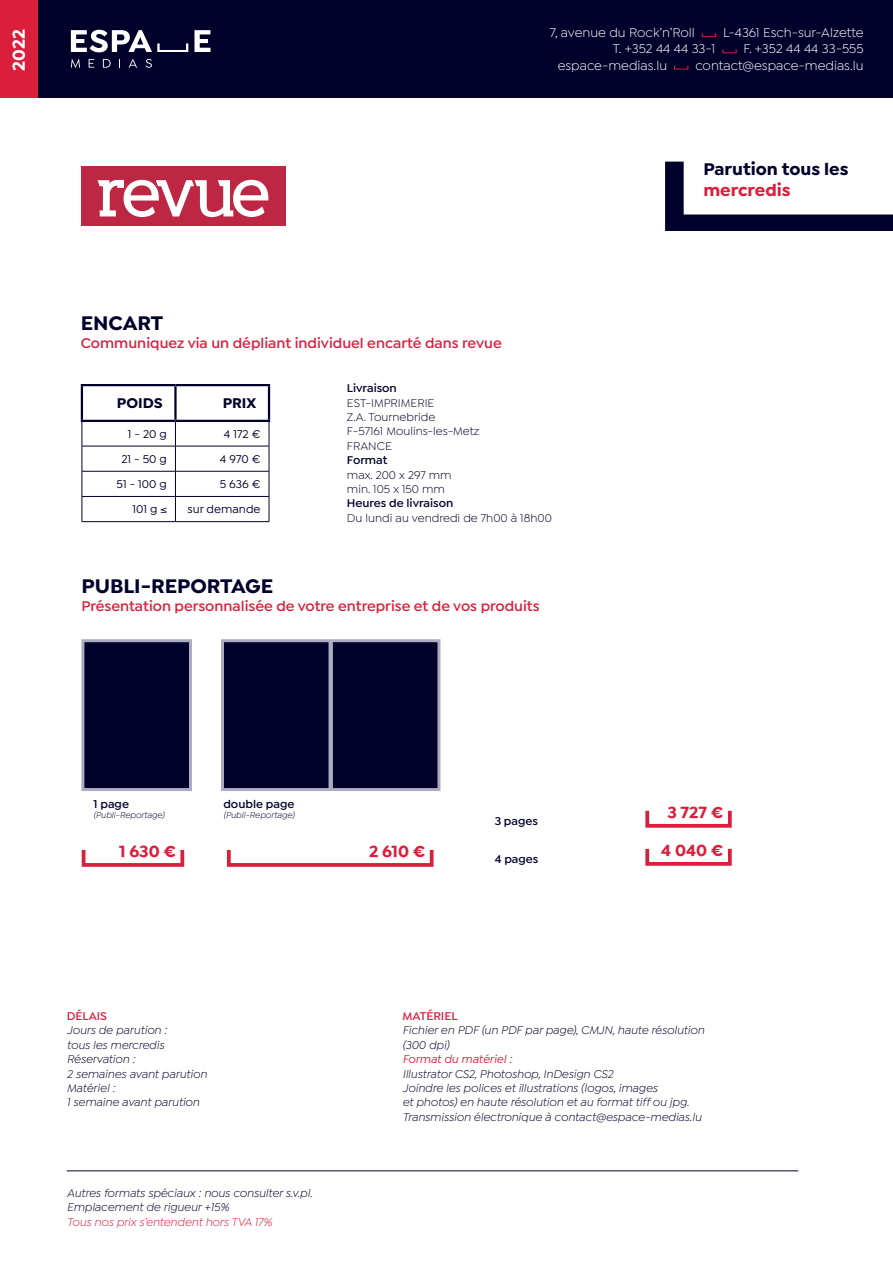
<style>
.page{position:relative;width:893px;height:1263px;background:#fff}
.page>*{position:absolute;margin:0;border:0;box-sizing:border-box;transform-origin:0 0}
.t1{font:700 21px "Isidora Sans";color:#00002b}
.t2{font:700 18px "Isidora Sans";color:#00002b}
.t3{font:700 18px "Isidora Sans";color:#da1f3d}
.t4{font:700 18px "Isidora Sans";color:#fff}
.t5{font:700 16.95px "Isidora Sans";color:#da1f3d}
.t6{font:600 15px "Isidora Sans";color:#da1f3d}
.t7{font:700 15px "Isidora Sans";color:#00002b}
.t8{font:13.5px "Isidora Sans";color:#fff}
.t9{font:italic 12px/14.4px "Isidora Sans";color:#00002b}
.t10{font:12px/14.4px "Isidora Sans";color:#00002b}
.t11{font:600 12px "Isidora Sans";color:#00002b}
.t12{font:500 12px "Isidora Sans";color:#00002b}
.t13{font:italic 12px "Isidora Sans";color:#da1f3d}
.t14{font:italic 500 12px "Isidora Sans";color:#da1f3d}
.t15{font:600 12px "Isidora Sans";color:#da1f3d}
.t16{font:italic 9px "Isidora Sans";color:#00002b}
</style>
<div class="page">
<div style="left:37px;top:0;width:856px;height:98px;background:#00002b"></div>
<div style="left:0;top:0;width:37px;height:98px;background:#da1f3d"></div>
<svg style="left:194px;top:30px;width:16px;height:22px"></svg>
<svg style="left:71px;top:59px;width:9px;height:9px"></svg>
<svg style="left:89px;top:59px;width:5px;height:9px"></svg>
<svg style="left:103px;top:59px;width:8px;height:9px"></svg>
<svg style="left:129px;top:59px;width:8px;height:9px"></svg>
<svg style="left:146px;top:59px;width:6px;height:9px"></svg>
<svg style="left:71px;top:30px;width:117px;height:22px"></svg>
<svg style="left:702px;top:33px;width:14px;height:4px"></svg>
<svg style="left:722px;top:49px;width:15px;height:4px"></svg>
<svg style="left:674px;top:66px;width:14px;height:4px"></svg>
<hr style="left:82px;top:446px;width:93px;height:1px;background:#00002b">
<hr style="left:175px;top:446px;width:94px;height:1px;background:#00002b">
<hr style="left:82px;top:471px;width:93px;height:1px;background:#00002b">
<hr style="left:175px;top:471px;width:94px;height:1px;background:#00002b">
<hr style="left:82px;top:496px;width:93px;height:1px;background:#00002b">
<svg style="left:82px;top:422px;width:1px;height:99px"></svg>
<hr style="left:175px;top:496px;width:94px;height:1px;background:#00002b">
<svg style="left:175px;top:422px;width:1px;height:99px"></svg>
<svg style="left:269px;top:422px;width:1px;height:99px"></svg>
<hr style="left:82px;top:521px;width:93px;height:1px;background:#00002b">
<hr style="left:175px;top:521px;width:94px;height:1px;background:#00002b">
<hr style="left:81px;top:384px;width:94px;height:2px;background:#00002b">
<hr style="left:81px;top:386px;width:2px;height:34px;background:#00002b">
<hr style="left:175px;top:384px;width:95px;height:2px;background:#00002b">
<hr style="left:174px;top:386px;width:3px;height:34px;background:#00002b">
<hr style="left:268px;top:386px;width:2px;height:34px;background:#00002b">
<hr style="left:81px;top:420px;width:94px;height:2px;background:#00002b">
<hr style="left:175px;top:420px;width:95px;height:2px;background:#00002b">
<svg style="left:665px;top:162px;width:228px;height:69px"></svg>
<div style="left:83px;top:641px;width:107px;height:148px;background:#00002b"></div>
<div style="left:221px;top:641px;width:109px;height:148px;background:#00002b"></div>
<div style="left:81px;top:639px;width:111px;height:152px;border:3px solid #ababc2"></div>
<div style="left:221px;top:639px;width:111px;height:152px;border:3px solid #ababc2"></div>
<div style="left:82px;top:848px;width:102px;height:19px;border:4px solid #da1f3d"></div>
<div style="left:227px;top:848px;width:207px;height:19px;border:4px solid #da1f3d"></div>
<div style="left:330px;top:641px;width:109px;height:148px;background:#00002b"></div>
<div style="left:330px;top:639px;width:110px;height:152px;border:3px solid #ababc2"></div>
<div style="left:645px;top:809px;width:87px;height:19px;border:4px solid #da1f3d"></div>
<div style="left:645px;top:847px;width:87px;height:19px;border:4px solid #da1f3d"></div>
<hr style="left:67px;top:1170px;width:731px;height:1px;background:#00002b">
<div style="left:81px;top:167px;width:204px;height:59px;background:#be2744"></div>
<svg style="left:98px;top:180px;width:170px;height:37px"></svg>
<h2 class="t4" style="left:8px;top:71px;width:43px;rotate:-90deg">2022</h2>
<p class="t8" style="left:550px;top:25px;width:146px">7, avenue du Rock’n’Roll</p>
<p class="t8" style="left:723px;top:25px;width:142px">L-4361 Esch-sur-Alzette</p>
<p class="t8" style="left:613px;top:41px;width:104px">T. +352 44 44 33-1</p>
<p class="t8" style="left:744px;top:41px;width:122px">F. +352 44 44 33-555</p>
<p class="t8" style="left:558px;top:58px;width:111px">espace-medias.lu</p>
<p class="t8" style="left:695px;top:58px;width:170px">contact@espace-medias.lu</p>
<h1 class="t1" style="left:81px;top:310px;width:84px">ENCART</h1>
<p class="t6" style="left:81px;top:334px;width:422px">Communiquez via un dépliant individuel encarté dans revue</p>
<p class="t7" style="left:117px;top:394px;width:47px">POIDS</p>
<p class="t7" style="left:223px;top:394px;width:35px">PRIX</p>
<p class="t12" style="left:128px;top:427px;width:41px">1 - 20 g</p>
<p class="t12" style="left:224px;top:427px;width:38px">4 172 €</p>
<p class="t12" style="left:121px;top:452px;width:47px">21 - 50 g</p>
<p class="t12" style="left:220px;top:452px;width:42px">4 970 €</p>
<p class="t12" style="left:117px;top:477px;width:52px">51 - 100 g</p>
<p class="t12" style="left:220px;top:477px;width:42px">5 636 €</p>
<p class="t12" style="left:133px;top:502px;width:36px">101 g ≤</p>
<p class="t12" style="left:188px;top:502px;width:74px">sur demande</p>
<p class="t11" style="left:347px;top:381px;width:51px">Livraison</p>
<p class="t10" style="left:347px;top:395px;width:134px">EST-IMPRIMERIE<br>Z.A. Tournebride<br>F-57161 Moulins-les-Metz<br>FRANCE</p>
<p class="t11" style="left:347px;top:453px;width:42px">Format</p>
<p class="t10" style="left:347px;top:467px;width:106px">max. 200 x 297 mm min. 105 x 150 mm</p>
<p class="t11" style="left:347px;top:496px;width:108px">Heures de livraison</p>
<p class="t10" style="left:347px;top:511px;width:206px">Du lundi au vendredi de 7h00 à 18h00</p>
<h1 class="t1" style="left:81px;top:573px;width:193px">PUBLI-REPORTAGE</h1>
<p class="t6" style="left:81px;top:597px;width:460px">Présentation personnalisée de votre entreprise et de vos produits</p>
<p class="t11" style="left:93px;top:796px;width:37px">1 page</p>
<p class="t16" style="left:93px;top:810px;width:73px">(Publi-Reportage)</p>
<p class="t11" style="left:223px;top:796px;width:73px">double page</p>
<p class="t16" style="left:223px;top:810px;width:73px">(Publi-Reportage)</p>
<h3 class="t5" style="left:119px;top:841px;width:58px">1 630 €</h3>
<h3 class="t5" style="left:369px;top:841px;width:58px">2 610 €</h3>
<p class="t11" style="left:495px;top:814px;width:45px">3 pages</p>
<p class="t11" style="left:495px;top:852px;width:45px">4 pages</p>
<h2 class="t2" style="left:703px;top:158px;width:147px">Parution tous les</h2>
<h2 class="t3" style="left:703px;top:179px;width:89px">mercredis</h2>
<h3 class="t5" style="left:667px;top:802px;width:58px">3 727 €</h3>
<h3 class="t5" style="left:661px;top:840px;width:64px">4 040 €</h3>
<p class="t15" style="left:67px;top:1009px;width:42px">DÉLAIS</p>
<p class="t9" style="left:67px;top:1023px;width:142px">Jours de parution :<br>tous les mercredis<br>Réservation :<br>2 semaines avant parution<br>Matériel :<br>1 semaine avant parution</p>
<p class="t9" style="left:67px;top:1185px;width:247px">Autres formats spéciaux : nous consulter s.v.pl.<br>Emplacement de rigueur +15%</p>
<p class="t13" style="left:67px;top:1215px;width:207px">Tous nos prix s’entendent hors TVA 17%</p>
<p class="t15" style="left:402px;top:1009px;width:56px">MATÉRIEL</p>
<p class="t9" style="left:402px;top:1023px;width:303px">Fichier en PDF (un PDF par page), CMJN, haute résolution (300 dpi)</p>
<p class="t14" style="left:402px;top:1052px;width:111px">Format du matériel :</p>
<p class="t9" style="left:402px;top:1066px;width:300px">Illustrator CS2, Photoshop, InDesign CS2<br>Joindre les polices et illustrations (logos, images<br>et photos) en haute résolution et au format tiff ou jpg.<br>Transmission électronique à contact@espace-medias.lu</p>
</div>
